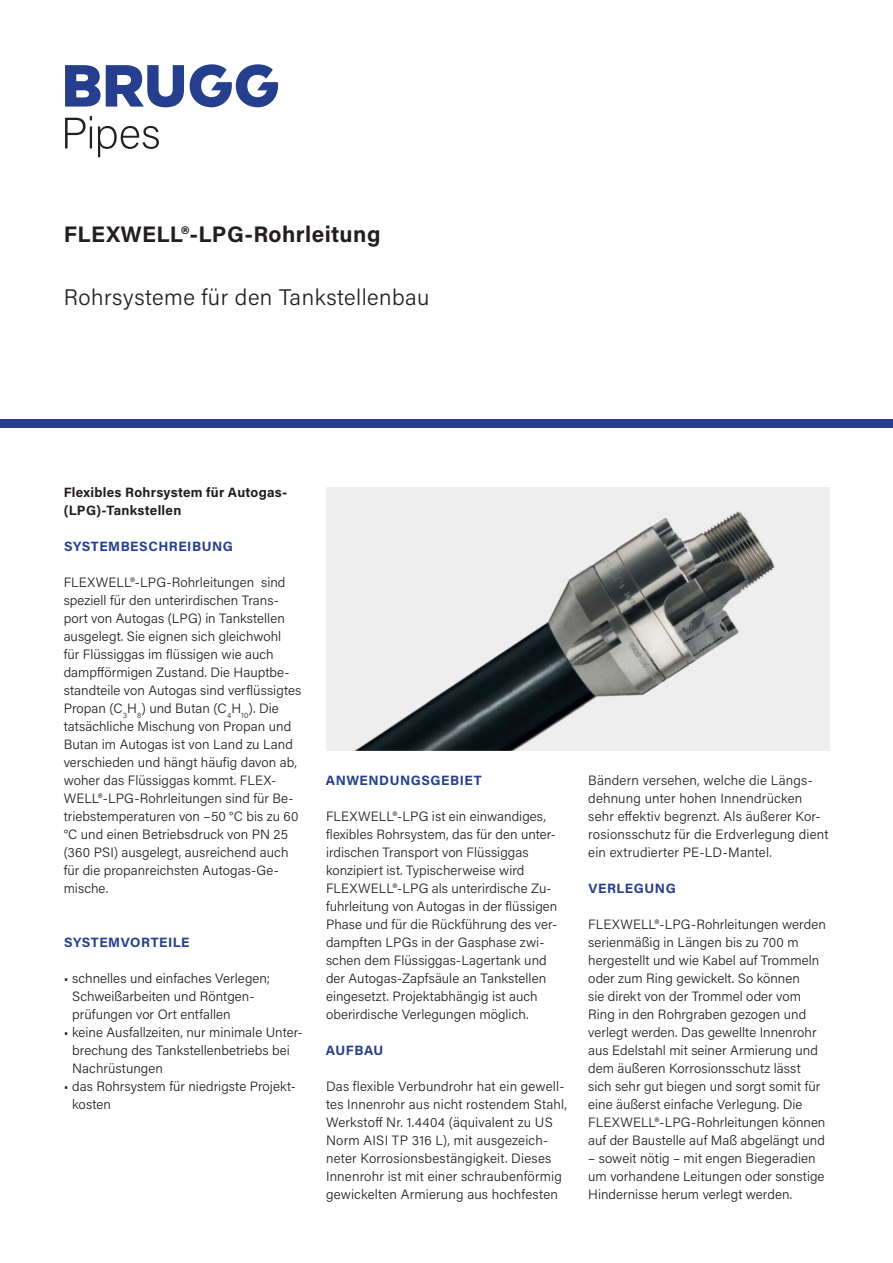
<style>
.page{position:relative;width:893px;height:1263px;background:#fff}
.page>*{position:absolute;margin:0;border:0;box-sizing:border-box;transform-origin:0 0}
.t1{font:300 22.5px "Acumin Pro";letter-spacing:.02em;color:#231f20}
.t2{font:700 22.5px "Acumin Pro";letter-spacing:.02em;color:#231f20}
.t3{font:300 13.5px/18px "Acumin Pro";letter-spacing:.005em;color:#231f20}
.t4{font:700 13.5px "Acumin Pro";letter-spacing:.04em;color:#253f8e}
.t5{font:700 13.5px/18px "Acumin Pro";letter-spacing:.02em;color:#231f20}
</style>
<div class="page">
<div style="left:0;top:419px;width:893px;height:9px;background:#253f8e"></div>
<svg style="left:65px;top:65px;width:119px;height:42px"></svg>
<svg style="left:190px;top:64px;width:88px;height:43px"></svg>
<svg style="left:65px;top:116px;width:27px;height:32px"></svg>
<svg style="left:98px;top:126px;width:61px;height:31px"></svg>
<div style="left:326px;top:487px;width:503px;height:264px;background:#eeeeef"></div>
<img style="left:354px;top:511px;width:421px;height:240px">
<h1 class="t2" style="left:64px;top:218px;width:318px">FLEXWELL®-LPG-Rohrleitung</h1>
<h1 class="t1" style="left:64px;top:282px;width:367px">Rohrsysteme für den Tankstellenbau</h1>
<p class="t5" style="left:64px;top:483px;width:225px">Flexibles Rohrsystem für Autogas-(LPG)-Tankstellen</p>
<p class="t4" style="left:64px;top:537px;width:170px">SYSTEMBESCHREIBUNG</p>
<p class="t3" style="left:64px;top:573px;width:239px">FLEXWELL®-LPG-Rohrleitungen sind speziell für den unterirdischen Trans&shy;port von Autogas (LPG) in Tankstellen ausgelegt. Sie eignen sich gleichwohl<br>für Flüssiggas im flüssigen wie auch dampfförmigen Zustand. Die Hauptbe&shy;standteile von Autogas sind verflüssigtes Propan (C<sub>3</sub>H<sub>8</sub>) und Butan (C<sub>4</sub>H<sub>10</sub>). Die tatsächliche Mischung von Propan und Butan im Autogas ist von Land zu Land verschieden und hängt häufig davon ab, woher das Flüssiggas kommt. FLEX-WELL®-LPG-Rohrleitungen sind für Be&shy;triebstemperaturen von –50 °C bis zu 60 °C und einen Betriebsdruck von PN 25 (360 PSI) ausgelegt, ausreichend auch für die propanreichsten Autogas-Ge&shy;mische.</p>
<p class="t4" style="left:64px;top:933px;width:127px">SYSTEMVORTEILE</p>
<p class="t3" style="left:72px;top:969px;width:199px;text-indent:-9px">• schnelles und einfaches Verlegen;<br>Schweißarbeiten und Röntgen&shy;prüfungen vor Ort entfallen</p>
<p class="t3" style="left:72px;top:1023px;width:232px;text-indent:-9px">• keine Ausfallzeiten, nur minimale Unter&shy;brechung des Tankstellenbetriebs bei<br>Nachrüstungen</p>
<p class="t3" style="left:72px;top:1077px;width:225px;text-indent:-9px">• das Rohrsystem für niedrigste Projekt&shy;kosten</p>
<p class="t4" style="left:326px;top:771px;width:157px">ANWENDUNGSGEBIET</p>
<p class="t3" style="left:326px;top:807px;width:233px">FLEXWELL®-LPG ist ein einwandiges, flexibles Rohrsystem, das für den unter&shy;irdischen Transport von Flüssiggas konzipiert ist. Typischerweise wird FLEXWELL®-LPG als unterirdische Zu&shy;fuhrleitung von Autogas in der flüssigen Phase und für die Rückführung des ver&shy;dampften LPGs in der Gasphase zwi&shy;schen dem Flüssiggas-Lagertank und der Autogas-Zapfsäule an Tankstellen eingesetzt. Projektabhängig ist auch oberirdische Verlegungen möglich.</p>
<p class="t4" style="left:326px;top:1041px;width:59px">AUFBAU</p>
<p class="t3" style="left:326px;top:1077px;width:242px">Das flexible Verbundrohr hat ein gewell&shy;tes Innenrohr aus nicht rostendem Stahl, Werkstoff Nr. 1.4404 (äquivalent zu US Norm AISI TP 316 L), mit ausgezeich&shy;neter Korrosionsbestängigkeit. Dieses Innenrohr ist mit einer schraubenförmig gewickelten Armierung aus hochfesten</p>
<p class="t3" style="left:588px;top:771px;width:242px">Bändern versehen, welche die Längs&shy;dehnung unter hohen Innendrücken sehr effektiv begrenzt. Als äußerer Kor&shy;rosionsschutz für die Erdverlegung dient ein extrudierter PE-LD-Mantel.</p>
<p class="t4" style="left:589px;top:879px;width:89px">VERLEGUNG</p>
<p class="t3" style="left:588px;top:915px;width:239px">FLEXWELL®-LPG-Rohrleitungen werden serienmäßig in Längen bis zu 700 m hergestellt und wie Kabel auf Trommeln oder zum Ring gewickelt. So können<br>sie direkt von der Trommel oder vom Ring in den Rohrgraben gezogen und verlegt werden. Das gewellte Innenrohr aus Edelstahl mit seiner Armierung und dem äußeren Korrosionsschutz lässt sich sehr gut biegen und sorgt somit für eine äußerst einfache Verlegung. Die FLEXWELL®-LPG-Rohrleitungen können auf der Baustelle auf Maß abgelängt und</p>
<p class="t3" style="left:588px;top:1149px;width:238px">– soweit nötig – mit engen Biegeradien um vorhandene Leitungen oder sonstige<br>Hindernisse herum verlegt werden.</p>
</div>
